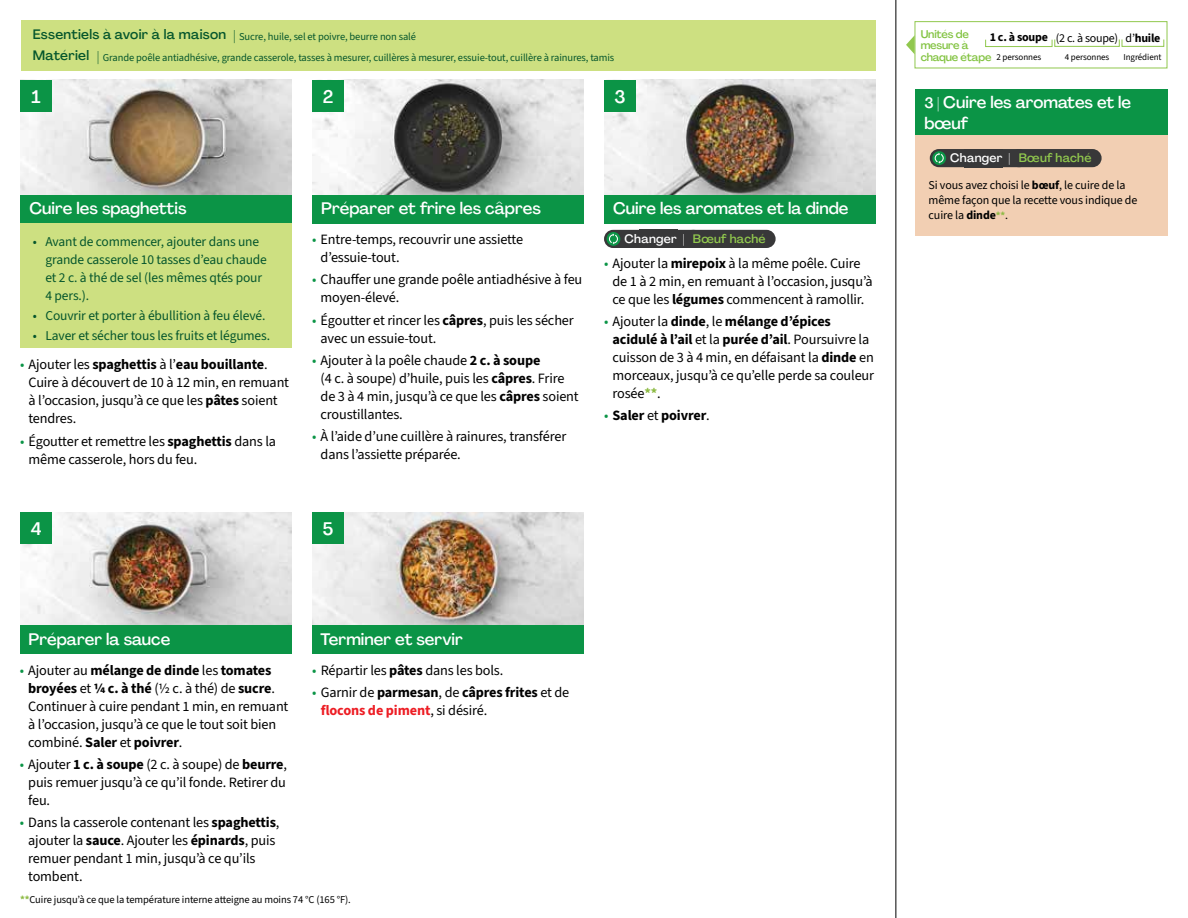
<style>
.page{position:relative;width:1188px;height:918px;background:#fff}
.page>*{position:absolute;margin:0;border:0;box-sizing:border-box;transform-origin:0 0}
.t1{font:500 18px "Agrandir";color:#fff}
.t2{font:500 16.5px/21.1px "Agrandir";color:#fff}
.t3{font:14.25px/18px "Source Sans 3";letter-spacing:-.01em;color:#000}
.t4{font:700 14.25px "Source Sans 3";letter-spacing:-.01em;color:#000}
.t5{font:13.5px/18px "Source Sans 3";letter-spacing:-.01em;color:#05562c}
.t6{font:500 13.5px "Agrandir";letter-spacing:.02em;color:#05562c}
.t7{font:500 12.15px "Agrandir";letter-spacing:.02em;color:#91c84e}
.t8{font:12px/15px "Source Sans 3";letter-spacing:-.01em;color:#000}
.t9{font:700 12px "Source Sans 3";letter-spacing:-.02em;color:#000}
.t10{font:500 11.1px/11.7px "Agrandir";letter-spacing:-.015em;color:#82c341}
.t11{font:10.5px "Source Sans 3";letter-spacing:-.01em;color:#05562c}
.t12{font:10.5px "Source Sans 3";letter-spacing:-.01em;color:#000}
.t13{font:9px "Source Sans 3";letter-spacing:-.01em;color:#000}
.s1{font-family:"Agrandir";font-weight:500;font-size:13.5px}
.s2{font-weight:400}
.s3{color:#0b9446}
.s4{font-weight:700}
.s5{color:#fff}
.s6{font-weight:700;color:#8cba42}
.s7{font-weight:400;color:#0b9446}
.s8{font-weight:700;color:#ed1d24}
.s9{font-size:15px}
.s10{font-weight:700;font-size:10.5px;color:#8cba42}
</style>
<div class="page">
<img style="left:20px;top:512px;width:272px;height:113px">
<img style="left:312px;top:512px;width:272px;height:113px">
<img style="left:20px;top:80px;width:272px;height:115px">
<img style="left:312px;top:80px;width:272px;height:115px">
<img style="left:604px;top:80px;width:272px;height:115px">
<div style="left:312px;top:195px;width:272px;height:29px;background:#0b9446"></div>
<div style="left:20px;top:195px;width:272px;height:29px;background:#0b9446"></div>
<div style="left:20px;top:625px;width:272px;height:29px;background:#0b9446"></div>
<div style="left:312px;top:625px;width:272px;height:29px;background:#0b9446"></div>
<div style="left:604px;top:195px;width:272px;height:29px;background:#0b9446"></div>
<div style="left:21px;top:20px;width:855px;height:51px;background:#cde081"></div>
<div style="left:20px;top:224px;width:272px;height:124px;background:#cde081"></div>
<hr style="left:896px;top:0;width:1px;height:918px;background:#000">
<div style="left:20px;top:512px;width:32px;height:32px;background:#0b9446"></div>
<div style="left:20px;top:80px;width:32px;height:32px;background:#0b9446"></div>
<div style="left:312px;top:512px;width:32px;height:32px;background:#0b9446"></div>
<div style="left:312px;top:80px;width:32px;height:32px;background:#0b9446"></div>
<div style="left:604px;top:80px;width:32px;height:32px;background:#0b9446"></div>
<svg style="left:906px;top:35px;width:9px;height:19px"></svg>
<div style="left:915px;top:21px;width:252px;height:47px;border:1px solid #91c84e"></div>
<div style="left:985px;top:39px;width:67px;height:8px;border:1px solid #91c84e"></div>
<div style="left:1054px;top:39px;width:66px;height:8px;border:1px solid #91c84e"></div>
<div style="left:1122px;top:39px;width:42px;height:8px;border:1px solid #91c84e"></div>
<div style="left:604px;top:230px;width:98px;height:18px;background:#383839;border-radius:9px"></div>
<div style="left:607px;top:232px;width:13px;height:14px;background:#0b9446;border-radius:50%"></div>
<svg style="left:609px;top:233px;width:9px;height:11px"></svg>
<div style="left:684px;top:230px;width:92px;height:18px;background:#383839;border-radius:9px"></div>
<div style="left:916px;top:134px;width:252px;height:102px;background:#f2cfb3"></div>
<div style="left:916px;top:89px;width:252px;height:46px;background:#0b9446"></div>
<div style="left:930px;top:149px;width:98px;height:18px;background:#383839;border-radius:9px"></div>
<svg style="left:932px;top:151px;width:14px;height:14px"></svg>
<svg style="left:935px;top:153px;width:9px;height:11px"></svg>
<div style="left:1010px;top:149px;width:92px;height:18px;background:#383839;border-radius:9px"></div>
<p class="t6" style="left:33px;top:26px;width:195px">Essentiels à avoir à la maison</p>
<p class="t11" style="left:233px;top:30px;width:184px"><span class="s1">|</span> Sucre, huile, sel et poivre, beurre non salé</p>
<p class="t10" style="left:921px;top:28px;width:72px">Unités de mesure à chaque étape</p>
<p class="t9" style="left:990px;top:30px;width:172px">1 c. à soupe <span class="s2">(2 c. à soupe) d’</span>huile</p>
<p class="t6" style="left:33px;top:47px;width:58px">Matériel</p>
<p class="t13" style="left:997px;top:51px;width:46px">2 personnes</p>
<p class="t13" style="left:1065px;top:51px;width:46px">4 personnes</p>
<p class="t13" style="left:1123px;top:51px;width:40px">Ingrédient</p>
<p class="t11" style="left:97px;top:51px;width:518px"><span class="s1">|</span> Grande poêle antiadhésive, grande casserole, tasses à mesurer, cuillères à mesurer, essuie-tout, cuillère à rainures, tamis</p>
<p class="t1" style="left:32px;top:86px;width:11px">1</p>
<p class="t1" style="left:323px;top:86px;width:12px">2</p>
<p class="t1" style="left:614px;top:85px;width:13px">3</p>
<p class="t2" style="left:29px;top:198px;width:159px">Cuire les spaghettis</p>
<p class="t5" style="left:45px;top:232px;width:223px;text-indent:-13px">• Avant de commencer, ajouter dans une grande casserole 10 tasses d’eau chaude et 2 c. à thé de sel (les mêmes qtés pour<br>4 pers.).</p>
<p class="t5" style="left:33px;top:306px;width:234px">• Couvrir et porter à ébullition à feu élevé.</p>
<p class="t5" style="left:33px;top:326px;width:239px">• Laver et sécher tous les fruits et légumes.</p>
<p class="t3" style="left:29px;top:356px;width:262px;text-indent:-9px"><span class="s3">•</span> Ajouter les <span class="s4">spaghettis</span> à l’<span class="s4">eau bouillante</span>.<br>Cuire à découvert de 10 à 12 min, en remuant à l’occasion, jusqu’à ce que les <span class="s4">pâtes</span> soient tendres.</p>
<p class="t3" style="left:29px;top:432px;width:249px;text-indent:-9px"><span class="s3">•</span> Égoutter et remettre les <span class="s4">spaghettis</span> dans la même casserole, hors du feu.</p>
<p class="t1" style="left:31px;top:517px;width:12px">4</p>
<p class="t2" style="left:321px;top:198px;width:221px">Préparer et frire les câpres</p>
<p class="t2" style="left:613px;top:198px;width:237px">Cuire les aromates et la dinde</p>
<p class="t3" style="left:321px;top:230px;width:204px;text-indent:-9px"><span class="s3">•</span> Entre-temps, recouvrir une assiette d’essuie-tout.</p>
<p class="t3" style="left:321px;top:271px;width:263px;text-indent:-9px"><span class="s3">•</span> Chauffer une grande poêle antiadhésive à feu moyen-élevé.</p>
<p class="t3" style="left:321px;top:311px;width:255px;text-indent:-9px"><span class="s3">•</span> Égoutter et rincer les <span class="s4">câpres</span>, puis les sécher avec un essuie-tout.</p>
<p class="t3" style="left:321px;top:351px;width:260px;text-indent:-9px"><span class="s3">•</span> Ajouter à la poêle chaude <span class="s4">2 c. à soupe<br></span>(4 c. à soupe) d’huile, puis les <span class="s4">câpres</span>. Frire de 3 à 4 min, jusqu’à ce que les <span class="s4">câpres</span> soient croustillantes.</p>
<p class="t3" style="left:321px;top:427px;width:247px;text-indent:-9px"><span class="s3">•</span> À l’aide d’une cuillère à rainures, transférer dans l’assiette préparée.</p>
<p class="t7" style="left:625px;top:231px;width:143px"><span class="s5">Changer |</span> Bœuf haché</p>
<p class="t3" style="left:613px;top:254px;width:262px;text-indent:-9px"><span class="s3">•</span> Ajouter la <span class="s4">mirepoix</span> à la même poêle. Cuire de 1 à 2 min, en remuant à l’occasion, jusqu’à ce que les <span class="s4">légumes</span> commencent à ramollir.</p>
<p class="t3" style="left:613px;top:312px;width:263px;text-indent:-9px"><span class="s3">•</span> Ajouter la <span class="s4">dinde</span>, le <span class="s4">mélange d’épices acidulé à l’ail</span> et la <span class="s4">purée d’ail</span>. Poursuivre la cuisson de 3 à 4 min, en défaisant la <span class="s4">dinde</span> en morceaux, jusqu’à ce qu’elle perde sa couleur rosée<span class="s6">**</span>.</p>
<p class="t4" style="left:604px;top:406px;width:107px"><span class="s7">•</span> Saler <span class="s2">et</span> poivrer<span class="s2">.</span></p>
<p class="t1" style="left:323px;top:517px;width:12px">5</p>
<p class="t2" style="left:29px;top:629px;width:143px">Préparer la sauce</p>
<p class="t2" style="left:321px;top:629px;width:144px">Terminer et servir</p>
<p class="t3" style="left:28px;top:661px;width:262px;text-indent:-9px"><span class="s3">•</span> Ajouter au <span class="s4">mélange de dinde</span> les <span class="s4">tomates broyées</span> et <span class="s4">¼ c. à thé</span> (½ c. à thé) de <span class="s4">sucre</span>.<br>Continuer à cuire pendant 1 min, en remuant à l’occasion, jusqu’à ce que le tout soit bien combiné. <span class="s4">Saler</span> et <span class="s4">poivrer</span>.</p>
<p class="t3" style="left:28px;top:755px;width:260px;text-align:justify;text-indent:-9px"><span class="s3">•</span> Ajouter <span class="s4">1 c. à soupe</span> (2 c. à soupe) de <span class="s4">beurre</span>, puis remuer jusqu’à ce qu’il fonde. Retirer du feu.</p>
<p class="t3" style="left:28px;top:814px;width:253px;text-indent:-9px"><span class="s3">•</span> Dans la casserole contenant les <span class="s4">spaghettis</span>, ajouter la <span class="s4">sauce</span>. Ajouter les <span class="s4">épinards</span>, puis remuer pendant 1 min, jusqu’à ce qu’ils tombent.</p>
<p class="t3" style="left:312px;top:661px;width:193px"><span class="s3">•</span> Répartir les <span class="s4">pâtes</span> dans les bols.</p>
<p class="t3" style="left:321px;top:683px;width:250px;text-indent:-9px"><span class="s3">•</span> Garnir de <span class="s4">parmesan</span>, de <span class="s4">câpres frites</span> et de <span class="s8">flocons de piment</span>, si désiré.</p>
<p class="t12" style="left:20px;top:893px;width:332px"><span class="s6">**</span>Cuire jusqu’à ce que la température interne atteigne au moins 74 °C (165 °F).</p>
<p class="t2" style="left:924px;top:91px;width:208px"><span class="s9">3 |</span> Cuire les aromates et le bœuf</p>
<p class="t7" style="left:950px;top:151px;width:143px"><span class="s5">Changer |</span> Bœuf haché</p>
<p class="t8" style="left:929px;top:178px;width:210px">Si vous avez choisi le <span class="s4">bœuf</span>, le cuire de la même façon que la recette vous indique de cuire la <span class="s4">dinde</span><span class="s10">**</span>.</p>
</div>
